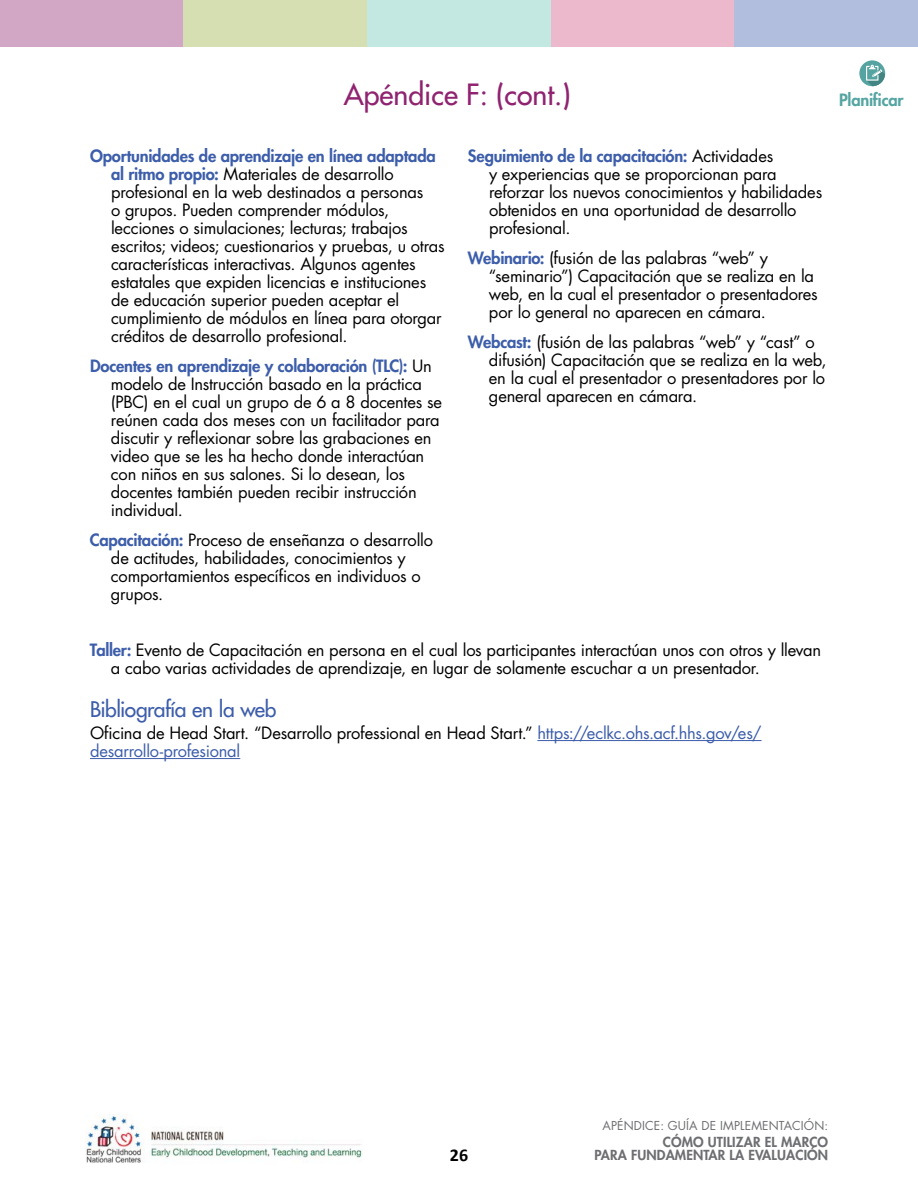
<style>
.page{position:relative;width:918px;height:1188px;background:#fff}
.page>*{position:absolute;margin:0;border:0;box-sizing:border-box;transform-origin:0 0}
.t1{font:500 28.5px "Futura Std";color:#8f2370}
.t2{font:500 21px "Futura Std";letter-spacing:-.025em;color:#3c5daa}
.t3{font:700 18px "Calibri";color:#000}
.t4{font:16.5px/18px "Futura Std";letter-spacing:-.015em;color:#000}
.t5{font:800 16.5px "Futura Std";letter-spacing:-.015em;color:#54a5a2}
.t6{font:800 13.5px/13.5px "Futura Std";letter-spacing:.01em;color:#6d6e71;text-align:right}
.t7{font:12px "Futura Std";letter-spacing:.01em;color:#6d6e71}
.s1{font-weight:800;color:#3c5daa}
.s2{color:#3c5daa}
</style>
<div class="page">
<div style="left:859px;top:60px;width:26px;height:26px;background:#55a4a2;border-radius:50%"></div>
<svg style="left:866px;top:61px;width:19px;height:25px"></svg>
<svg style="left:0;top:0;width:918px;height:47px;background:#cec7cd"></svg>
<img style="left:86px;top:1115px;width:276px;height:48px">
<hr style="left:537px;top:740px;width:225px;height:1px;background:#3c5daa">
<hr style="left:90px;top:758px;width:150px;height:1px;background:#3c5daa">
<h1 class="t1" style="left:344px;top:76px;width:229px">Apéndice F: (cont.)</h1>
<p class="t4" style="left:111px;top:148px;width:335px;text-indent:-21px"><span class="s1">Oportunidades de aprendizaje en línea adaptada al ritmo propio:</span> Materiales de desarrollo profesional en la web destinados a personas<br>o grupos. Pueden comprender módulos, lecciones o simulaciones; lecturas; trabajos escritos; videos; cuestionarios y pruebas, u otras características interactivas. Algunos agentes estatales que expiden licencias e instituciones de educación superior pueden aceptar el cumplimiento de módulos en línea para otorgar créditos de desarrollo profesional.</p>
<p class="t4" style="left:111px;top:358px;width:333px;text-indent:-21px"><span class="s1">Docentes en aprendizaje y colaboración (TLC):</span> Un modelo de Instrucción basado en la práctica (PBC) en el cual un grupo de 6 a 8 docentes se reúnen cada dos meses con un facilitador para discutir y reflexionar sobre las grabaciones en video que se les ha hecho donde interactúan con niños en sus salones. Si lo desean, los docentes también pueden recibir instrucción individual.</p>
<p class="t4" style="left:111px;top:532px;width:324px;text-indent:-21px"><span class="s1">Capacitación:</span> Proceso de enseñanza o desarrollo de actitudes, habilidades, conocimientos y comportamientos específicos en individuos o grupos.</p>
<p class="t4" style="left:111px;top:641px;width:712px;text-indent:-21px"><span class="s1">Taller:</span> Evento de Capacitación en persona en el cual los participantes interactúan unos con otros y llevan a cabo varias actividades de aprendizaje, en lugar de solamente escuchar a un presentador.</p>
<h3 class="t2" style="left:90px;top:696px;width:188px">Bibliografía en la web</h3>
<p class="t4" style="left:90px;top:724px;width:673px">Oficina de Head Start. “Desarrollo professional en Head Start.” <span class="s2">https://eclkc.ohs.acf.hhs.gov/es/ desarrollo-profesional</span></p>
<p class="t4" style="left:489px;top:148px;width:335px;text-indent:-21px"><span class="s1">Seguimiento de la capacitación:</span> Actividades<br>y experiencias que se proporcionan para reforzar los nuevos conocimientos y habilidades obtenidos en una oportunidad de desarrollo profesional.</p>
<p class="t4" style="left:489px;top:250px;width:330px;text-indent:-21px"><span class="s1">Webinario:</span> (fusión de las palabras “web” y “seminario”) Capacitación que se realiza en la web, en la cual el presentador o presentadores por lo general no aparecen en cámara.</p>
<p class="t4" style="left:489px;top:334px;width:339px;text-indent:-21px"><span class="s1">Webcast:</span> (fusión de las palabras “web” y “cast” o difusión) Capacitación que se realiza en la web, en la cual el presentador o presentadores por lo general aparecen en cámara.</p>
<p class="t5" style="left:839px;top:89px;width:66px">Planificar</p>
<p class="t3" style="left:450px;top:1143px;width:20px">26</p>
<p class="t7" style="left:603px;top:1118px;width:227px">APÉNDICE: GUÍA DE IMPLEMENTACIÓN:</p>
<p class="t6" style="left:595px;top:1135px;width:235px">CÓMO UTILIZAR EL MARCO<br>PARA FUNDAMENTAR LA EVALUACIÓN</p>
</div>
